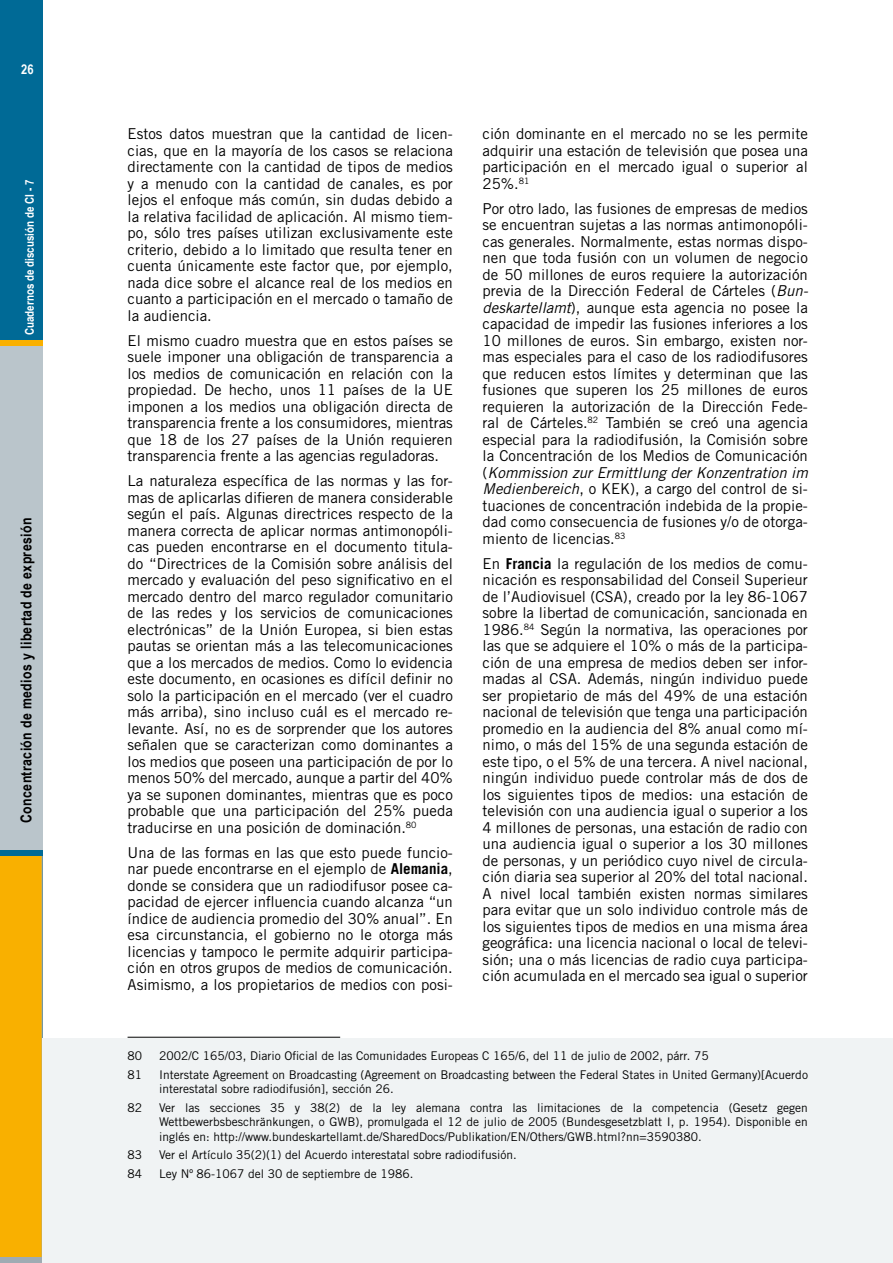
<style>
.page{position:relative;width:893px;height:1263px;background:#fff}
.page>*{position:absolute;margin:0;border:0;box-sizing:border-box;transform-origin:0 0}
.t1{font:15px/16.5px "Trade Gothic";color:#000;text-align:justify}
.t2{font:700 15px "Arial Narrow";letter-spacing:.025em;color:#000}
.t3{font:700 13.5px "Arial Narrow";color:#fff}
.t4{font:12px/14.4px "Trade Gothic";color:#000}
.t5{font:700 12px "Arial Narrow";color:#fff}
.s1{font-weight:700}
.s2{font-style:italic}
</style>
<div class="page">
<div style="left:0;top:0;width:43px;height:1263px;background:#006a96"></div>
<div style="left:0;top:340px;width:43px;height:510px;background:#bac5cb"></div>
<div style="left:0;top:856px;width:43px;height:401px;background:#f9b000"></div>
<div style="left:0;top:340px;width:43px;height:6px;background:#f9b000"></div>
<div style="left:0;top:1257px;width:43px;height:6px;background:#9fabb3"></div>
<div style="left:42px;top:1038px;width:851px;height:225px;background:#f0f3f4"></div>
<hr style="left:128px;top:1037px;width:212px;height:1px;background:#000">
<p class="t3" style="left:21px;top:59px;width:14px">26</p>
<p class="t5" style="left:21px;top:335px;width:157px;rotate:-90deg">Cuadernos de discusión de CI - 7</p>
<p class="t2" style="left:15px;top:823px;width:307px;rotate:-90deg">Concentración de medios y libertad de expresión</p>
<p class="t1" style="left:128px;top:125px;width:327px">Estos datos muestran que la cantidad de licen&shy;cias, que en la mayoría de los casos se relaciona directamente con la cantidad de tipos de medios y a menudo con la cantidad de canales, es por lejos el enfoque más común, sin dudas debido a la relativa facilidad de aplicación. Al mismo tiem&shy;po, sólo tres países utilizan exclusivamente este criterio, debido a lo limitado que resulta tener en cuenta únicamente este factor que, por ejemplo, nada dice sobre el alcance real de los medios en cuanto a participación en el mercado o tamaño de la audiencia.</p>
<p class="t1" style="left:128px;top:332px;width:327px">El mismo cuadro muestra que en estos países se suele imponer una obligación de transparencia a los medios de comunicación en relación con la propiedad. De hecho, unos 11 países de la UE imponen a los medios una obligación directa de transparencia frente a los consumidores, mientras que 18 de los 27 países de la Unión requieren transparencia frente a las agencias reguladoras.</p>
<p class="t1" style="left:128px;top:472px;width:327px">La naturaleza específica de las normas y las for&shy;mas de aplicarlas difieren de manera considerable según el país. Algunas directrices respecto de la manera correcta de aplicar normas antimonopóli&shy;cas pueden encontrarse en el documento titula&shy;do “Directrices de la Comisión sobre análisis del mercado y evaluación del peso significativo en el mercado dentro del marco regulador comunitario de las redes y los servicios de comunicaciones electrónicas” de la Unión Europea, si bien estas pautas se orientan más a las telecomunicaciones que a los mercados de medios. Como lo evidencia este documento, en ocasiones es difícil definir no solo la participación en el mercado (ver el cuadro más arriba), sino incluso cuál es el mercado re&shy;levante. Así, no es de sorprender que los autores señalen que se caracterizan como dominantes a los medios que poseen una participación de por lo menos 50% del mercado, aunque a partir del 40% ya se suponen dominantes, mientras que es poco probable que una participación del 25% pueda traducirse en una posición de dominación.<sup>80</sup></p>
<p class="t1" style="left:128px;top:844px;width:327px">Una de las formas en las que esto puede funcio&shy;nar puede encontrarse en el ejemplo de <span class="s1">Alemania</span>, donde se considera que un radiodifusor posee ca&shy;pacidad de ejercer influencia cuando alcanza “un índice de audiencia promedio del 30% anual”. En esa circunstancia, el gobierno no le otorga más licencias y tampoco le permite adquirir participa&shy;ción en otros grupos de medios de comunicación.<br>Asimismo, a los propietarios de medios con posi-</p>
<p class="t1" style="left:483px;top:125px;width:327px">ción dominante en el mercado no se les permite adquirir una estación de televisión que posea una participación en el mercado igual o superior al 25%.<sup>81</sup></p>
<p class="t1" style="left:483px;top:200px;width:327px">Por otro lado, las fusiones de empresas de medios se encuentran sujetas a las normas antimonopóli&shy;cas generales. Normalmente, estas normas dispo&shy;nen que toda fusión con un volumen de negocio de 50 millones de euros requiere la autorización previa de la Dirección Federal de Cárteles (<span class="s2">Bun&shy;deskartellamt</span>), aunque esta agencia no posee la capacidad de impedir las fusiones inferiores a los 10 millones de euros. Sin embargo, existen nor&shy;mas especiales para el caso de los radiodifusores que reducen estos límites y determinan que las fusiones que superen los 25 millones de euros requieren la autorización de la Dirección Fede&shy;ral de Cárteles.<sup>82</sup> También se creó una agencia especial para la radiodifusión, la Comisión sobre la Concentración de los Medios de Comunicación (<span class="s2">Kommission zur Ermittlung der Konzentration im Medienbereich</span>, o KEK), a cargo del control de si&shy;tuaciones de concentración indebida de la propie&shy;dad como consecuencia de fusiones y/o de otorga&shy;miento de licencias.<sup>83</sup></p>
<p class="t1" style="left:483px;top:555px;width:327px">En <span class="s1">Francia</span> la regulación de los medios de comu&shy;nicación es responsabilidad del Conseil Superieur de l’Audiovisuel (CSA), creado por la ley 86-1067 sobre la libertad de comunicación, sancionada en 1986.<sup>84</sup> Según la normativa, las operaciones por las que se adquiere el 10% o más de la participa&shy;ción de una empresa de medios deben ser infor&shy;madas al CSA. Además, ningún individuo puede ser propietario de más del 49% de una estación nacional de televisión que tenga una participación promedio en la audiencia del 8% anual como mí&shy;nimo, o más del 15% de una segunda estación de este tipo, o el 5% de una tercera. A nivel nacional, ningún individuo puede controlar más de dos de los siguientes tipos de medios: una estación de televisión con una audiencia igual o superior a los 4 millones de personas, una estación de radio con una audiencia igual o superior a los 30 millones de personas, y un periódico cuyo nivel de circula&shy;ción diaria sea superior al 20% del total nacional.<br>A nivel local también existen normas similares para evitar que un solo individuo controle más de los siguientes tipos de medios en una misma área geográfica: una licencia nacional o local de televi&shy;sión; una o más licencias de radio cuya participa&shy;ción acumulada en el mercado sea igual o superior</p>
<p class="t4" style="left:128px;top:1048px;width:16px">80</p>
<p class="t4" style="left:159px;top:1048px;width:551px">2002/C 165/03, Diario Oficial de las Comunidades Europeas C 165/6, del 11 de julio de 2002, párr. 75</p>
<p class="t4" style="left:128px;top:1067px;width:16px">81</p>
<p class="t4" style="left:159px;top:1067px;width:650px">Interstate Agreement on Broadcasting (Agreement on Broadcasting between the Federal States in United Germany)[Acuerdo interestatal sobre radiodifusión], sección 26.</p>
<p class="t4" style="left:128px;top:1100px;width:16px">82</p>
<p class="t4" style="left:159px;top:1100px;width:650px;text-align:justify">Ver las secciones 35 y 38(2) de la ley alemana contra las limitaciones de la competencia (Gesetz gegen Wettbewerbsbeschränkungen, o GWB), promulgada el 12 de julio de 2005 (Bundesgesetzblatt I, p. 1954). Disponible en inglés en: http://www.bundeskartellamt.de/SharedDocs/Publikation/EN/Others/GWB.html?nn=3590380.</p>
<p class="t4" style="left:128px;top:1148px;width:16px">83</p>
<p class="t4" style="left:159px;top:1148px;width:359px">Ver el Artículo 35(2)(1) del Acuerdo interestatal sobre radiodifusión.</p>
<p class="t4" style="left:128px;top:1166px;width:16px">84</p>
<p class="t4" style="left:159px;top:1166px;width:256px">Ley Nº 86-1067 del 30 de septiembre de 1986.</p>
</div>
